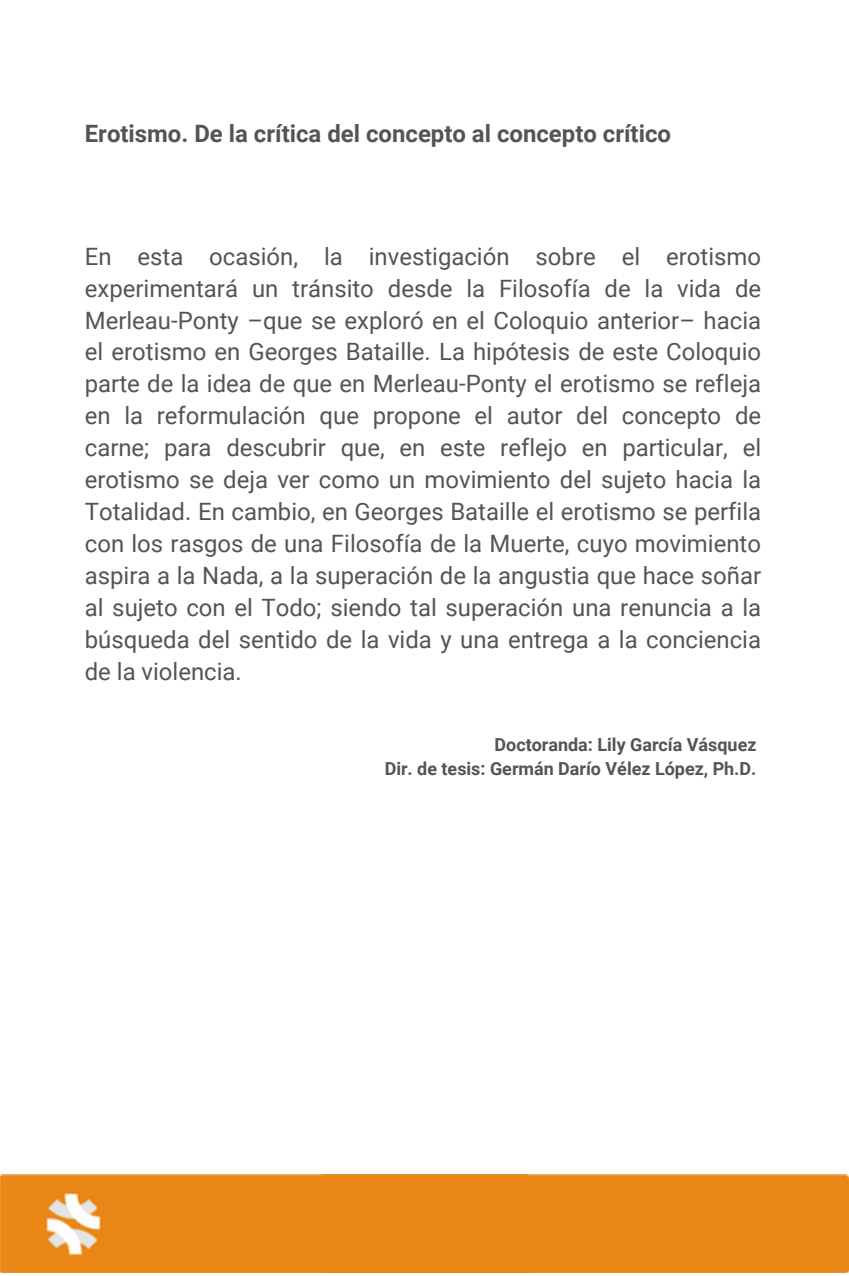
<style>
.page{position:relative;width:849px;height:1276px;background:#fff}
.page>*{position:absolute;margin:0;border:0;box-sizing:border-box;transform-origin:0 0}
.t1{font:24px/31.8px "Roboto";color:#545454;text-align:justify}
.t2{font:700 24px "Roboto";color:#545454}
.t3{font:700 18px "Roboto";color:#545454}
</style>
<div class="page">
<div style="left:530px;top:1174px;width:318px;height:99px;background:#ea8717"></div>
<img style="left:0;top:1174px;width:530px;height:99px">
<p class="t2" style="left:85px;top:119px;width:588px">Erotismo. De la crítica del concepto al concepto crítico</p>
<p class="t1" style="left:85px;top:241px;width:678px">En esta ocasión, la investigación sobre el erotismo experimentará un tránsito desde la Filosofía de la vida de Merleau-Ponty –que se exploró en el Coloquio anterior– hacia el erotismo en Georges Bataille. La hipótesis de este Coloquio parte de la idea de que en Merleau-Ponty el erotismo se refleja en la reformulación que propone el autor del concepto de carne; para descubrir que, en este reflejo en particular, el erotismo se deja ver como un movimiento del sujeto hacia la Totalidad. En cambio, en Georges Bataille el erotismo se perfila con los rasgos de una Filosofía de la Muerte, cuyo movimiento aspira a la Nada, a la superación de la angustia que hace soñar al sujeto con el Todo; siendo tal superación una renuncia a la búsqueda del sentido de la vida y una entrega a la conciencia de la violencia.</p>
<p class="t3" style="left:495px;top:734px;width:263px">Doctoranda: Lily García Vásquez</p>
<p class="t3" style="left:385px;top:758px;width:373px">Dir. de tesis: Germán Darío Vélez López, Ph.D.</p>
</div>
